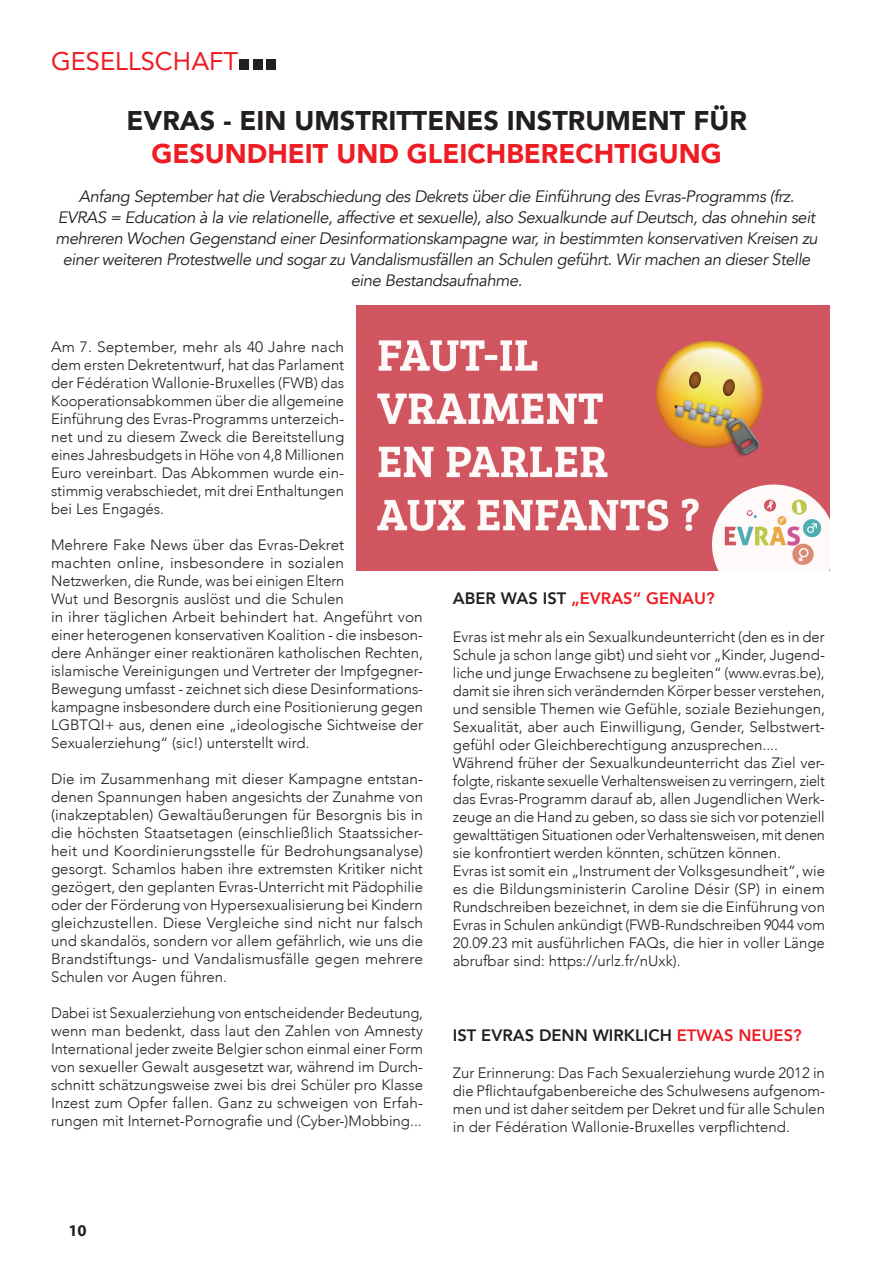
<style>
.page{position:relative;width:893px;height:1263px;background:#fff}
.page>*{position:absolute;margin:0;border:0;box-sizing:border-box;transform-origin:0 0}
.t1{font:900 27px "Avenir";color:#231f20}
.t2{font:900 27px "Avenir";color:#ee1d23}
.t3{font:25.5px "Avenir";color:#ee1d23}
.t4{font:italic 16.5px/21px "Avenir";letter-spacing:-.025em;color:#231f20;text-align:center}
.t5{font:800 16.5px "Avenir";color:#231f20}
.t6{font:800 16.5px "Avenir";color:#ee1d23}
.t7{font:700 16.5px "Myriad Pro";color:#231f20}
.t8{font:300 15px/18px "Avenir";color:#231f20;text-align:justify}
.s1{color:#231f20}
.s2{color:#ee1d23}
</style>
<div class="page">
<div style="left:239px;top:60px;width:10px;height:10px;background:#231f20"></div>
<div style="left:253px;top:60px;width:10px;height:10px;background:#231f20"></div>
<div style="left:266px;top:60px;width:10px;height:10px;background:#231f20"></div>
<img style="left:357px;top:305px;width:472px;height:266px">
<h2 class="t3" style="left:51px;top:41px;width:189px">GESELLSCHAFT</h2>
<h1 class="t1" style="left:126px;top:98px;width:622px">EVRAS - EIN UMSTRITTENES INSTRUMENT FÜR</h1>
<h1 class="t2" style="left:151px;top:130px;width:572px">GESUNDHEIT UND GLEICHBERECHTIGUNG</h1>
<p class="t4" style="left:55px;top:186px;width:764px">Anfang September hat die Verabschiedung des Dekrets über die Einführung des Evras-Programms (frz.<br>EVRAS = Education à la vie relationelle, affective et sexuelle), also Sexualkunde auf Deutsch, das ohnehin seit mehreren Wochen Gegenstand einer Desinformationskampagne war, in bestimmten konservativen Kreisen zu einer weiteren Protestwelle und sogar zu Vandalismusfällen an Schulen geführt. Wir machen an dieser Stelle eine Bestandsaufnahme.</p>
<p class="t8" style="left:51px;top:338px;width:295px">Am 7. September, mehr als 40 Jahre nach dem ersten Dekretentwurf, hat das Parlament der Fédération Wallonie-Bruxelles (FWB) das Kooperationsabkommen über die allgemeine Einführung des Evras-Programms unterzeich&shy;net und zu diesem Zweck die Bereitstellung eines Jahresbudgets in Höhe von 4,8 Millionen Euro vereinbart. Das Abkommen wurde ein&shy;stimmig verabschiedet, mit drei Enthaltungen bei Les Engagés.</p>
<p class="t8" style="left:51px;top:536px;width:374px;text-align:left">Mehrere Fake News über das Evras-Dekret<br>machten online, insbesondere in sozialen Netzwerken, die Runde, was bei einigen Eltern<br>Wut und Besorgnis auslöst und die Schulen<br>in ihrer täglichen Arbeit behindert hat. Angeführt von einer heterogenen konservativen Koalition - die insbeson&shy;dere Anhänger einer reaktionären katholischen Rechten, islamische Vereinigungen und Vertreter der Impfgegner-Bewegung umfasst - zeichnet sich diese Desinformations&shy;kampagne insbesondere durch eine Positionierung gegen LGBTQI+ aus, denen eine „ideologische Sichtweise der Sexualerziehung“ (sic!) unterstellt wird.</p>
<p class="t8" style="left:51px;top:770px;width:374px">Die im Zusammenhang mit dieser Kampagne entstan&shy;denen Spannungen haben angesichts der Zunahme von (inakzeptablen) Gewaltäußerungen für Besorgnis bis in die höchsten Staatsetagen (einschließlich Staatssicher&shy;heit und Koordinierungsstelle für Bedrohungsanalyse) gesorgt. Schamlos haben ihre extremsten Kritiker nicht gezögert, den geplanten Evras-Unterricht mit Pädophilie oder der Förderung von Hypersexualisierung bei Kindern gleichzustellen. Diese Vergleiche sind nicht nur falsch und skandalös, sondern vor allem gefährlich, wie uns die Brandstiftungs- und Vandalismusfälle gegen mehrere Schulen vor Augen führen.</p>
<p class="t8" style="left:51px;top:1004px;width:374px">Dabei ist Sexualerziehung von entscheidender Bedeutung, wenn man bedenkt, dass laut den Zahlen von Amnesty International jeder zweite Belgier schon einmal einer Form von sexueller Gewalt ausgesetzt war, während im Durch&shy;schnitt schätzungsweise zwei bis drei Schüler pro Klasse Inzest zum Opfer fallen. Ganz zu schweigen von Erfah&shy;rungen mit Internet-Pornografie und (Cyber-)Mobbing...</p>
<p class="t6" style="left:453px;top:586px;width:263px"><span class="s1">ABER WAS IST</span> „EVRAS“ GENAU?</p>
<p class="t8" style="left:453px;top:628px;width:374px;text-align:left">Evras ist mehr als ein Sexualkundeunterricht (den es in der Schule ja schon lange gibt) und sieht vor „Kinder, Jugend&shy;liche und junge Erwachsene zu begleiten“ (www.evras.be), damit sie ihren sich verändernden Körper besser verstehen, und sensible Themen wie Gefühle, soziale Beziehungen, Sexualität, aber auch Einwilligung, Gender, Selbstwert&shy;gefühl oder Gleichberechtigung anzusprechen....<br>Während früher der Sexualkundeunterricht das Ziel ver&shy;folgte, riskante sexuelle Verhaltensweisen zu verringern, zielt das Evras-Programm darauf ab, allen Jugendlichen Werk&shy;zeuge an die Hand zu geben, so dass sie sich vor potenziell gewalttätigen Situationen oder Verhaltensweisen, mit denen sie konfrontiert werden könnten, schützen können.<br>Evras ist somit ein „Instrument der Volksgesundheit“, wie es die Bildungsministerin Caroline Désir (SP) in einem Rundschreiben bezeichnet, in dem sie die Einführung von Evras in Schulen ankündigt (FWB-Rundschreiben 9044 vom 20.09.23 mit ausführlichen FAQs, die hier in voller Länge abrufbar sind: https://urlz.fr/nUxk).</p>
<p class="t5" style="left:453px;top:1022px;width:350px">IST EVRAS DENN WIRKLICH <span class="s2">ETWAS NEUES?</span></p>
<p class="t8" style="left:453px;top:1064px;width:374px">Zur Erinnerung: Das Fach Sexualerziehung wurde 2012 in die Pflichtaufgabenbereiche des Schulwesens aufgenom&shy;men und ist daher seitdem per Dekret und für alle Schulen in der Fédération Wallonie-Bruxelles verpflichtend.</p>
<p class="t7" style="left:68px;top:1220px;width:20px">10</p>
</div>
